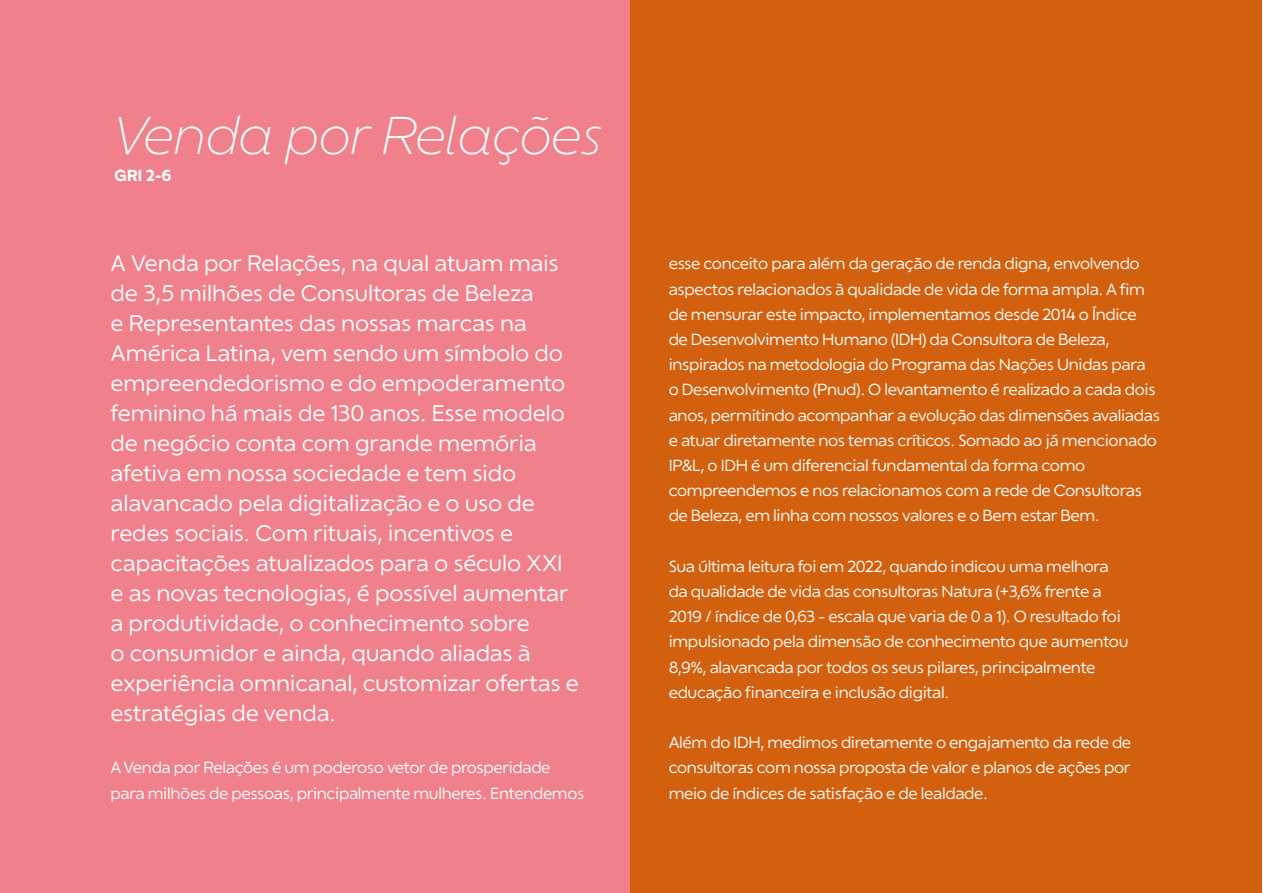
<style>
.page{position:relative;width:1263px;height:893px;background:#fff}
.page>*{position:absolute;margin:0;border:0;box-sizing:border-box;transform-origin:0 0}
.t1{font:italic 300 49.5px "Natura And Co";color:#fff}
.t2{font:21px/30px "Natura And Co";letter-spacing:-.005em;color:#fff}
.t3{font:15px/25.2px "Natura And Co";letter-spacing:-.02em;color:#fff}
.t4{font:600 15px "Natura And Co";color:#fff}
</style>
<div class="page">
<div style="left:0;top:0;width:631px;height:893px;background:#ef808c"></div>
<div style="left:630px;top:0;width:632px;height:893px;background:#d3600e"></div>
<h1 class="t1" style="left:111px;top:102px;width:491px">Venda por Relações</h1>
<p class="t4" style="left:114px;top:165px;width:59px">GRI 2-6</p>
<p class="t2" style="left:111px;top:247px;width:470px">A Venda por Relações, na qual atuam mais de 3,5 milhões de Consultoras de Beleza<br>e Representantes das nossas marcas na América Latina, vem sendo um símbolo do empreendedorismo e do empoderamento feminino há mais de 130 anos. Esse modelo de negócio conta com grande memória afetiva em nossa sociedade e tem sido alavancado pela digitalização e o uso de redes sociais. Com rituais, incentivos e capacitações atualizados para o século XXI e as novas tecnologias, é possível aumentar a produtividade, o conhecimento sobre<br>o consumidor e ainda, quando aliadas à experiência omnicanal, customizar ofertas e estratégias de venda.</p>
<p class="t3" style="left:111px;top:754px;width:475px">A Venda por Relações é um poderoso vetor de prosperidade para milhões de pessoas, principalmente mulheres. Entendemos</p>
<p class="t3" style="left:669px;top:250px;width:493px">esse conceito para além da geração de renda digna, envolvendo aspectos relacionados à qualidade de vida de forma ampla. A fim de mensurar este impacto, implementamos desde 2014 o Índice<br>de Desenvolvimento Humano (IDH) da Consultora de Beleza, inspirados na metodologia do Programa das Nações Unidas para<br>o Desenvolvimento (Pnud). O levantamento é realizado a cada dois anos, permitindo acompanhar a evolução das dimensões avaliadas e atuar diretamente nos temas críticos. Somado ao já mencionado IP&amp;L, o IDH é um diferencial fundamental da forma como compreendemos e nos relacionamos com a rede de Consultoras de Beleza, em linha com nossos valores e o Bem estar Bem.</p>
<p class="t3" style="left:669px;top:553px;width:461px">Sua última leitura foi em 2022, quando indicou uma melhora da qualidade de vida das consultoras Natura (+3,6% frente a 2019 / índice de 0,63 - escala que varia de 0 a 1). O resultado foi impulsionado pela dimensão de conhecimento que aumentou 8,9%, alavancada por todos os seus pilares, principalmente educação financeira e inclusão digital.</p>
<p class="t3" style="left:669px;top:729px;width:464px;text-align:justify">Além do IDH, medimos diretamente o engajamento da rede de consultoras com nossa proposta de valor e planos de ações por meio de índices de satisfação e de lealdade.</p>
</div>
